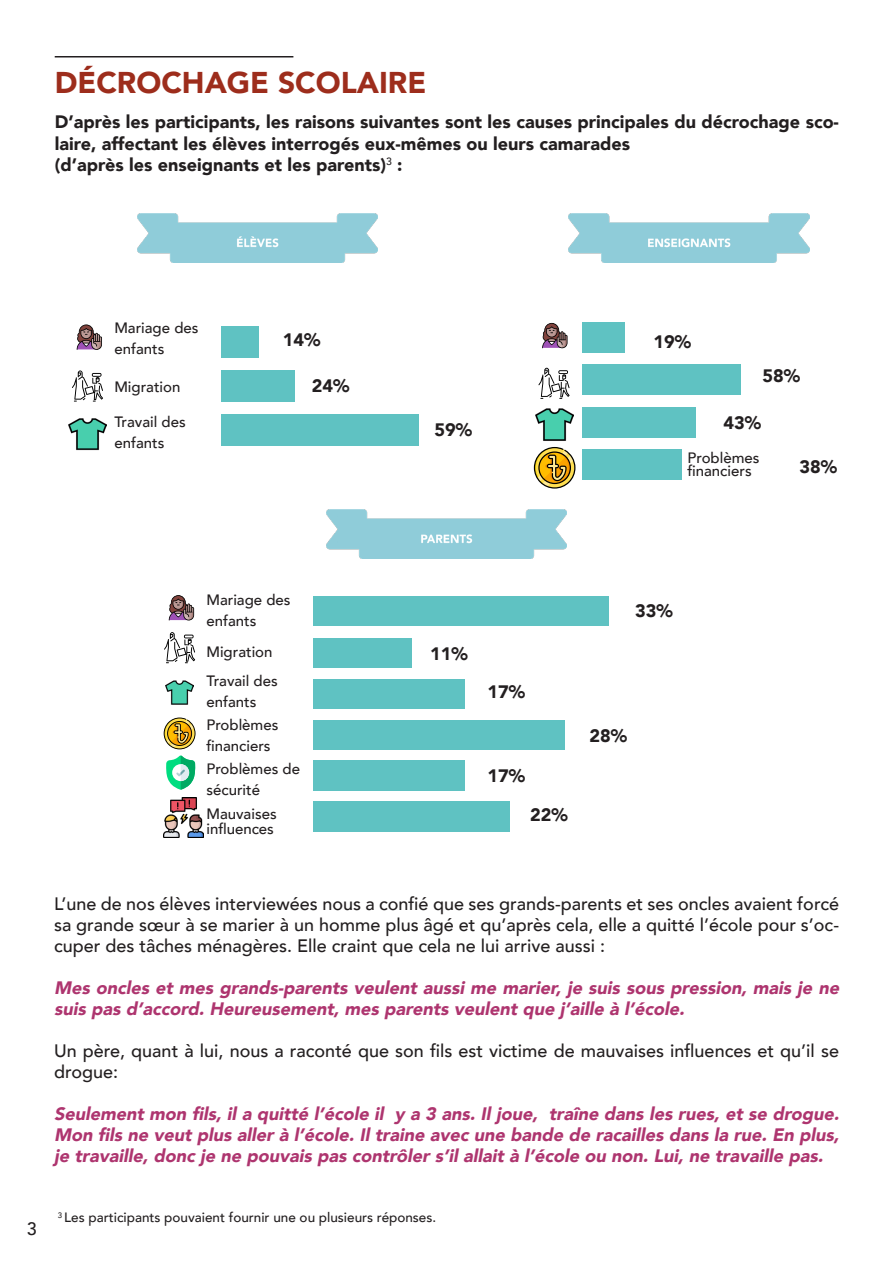
<style>
.page{position:relative;width:893px;height:1263px;background:#fff}
.page>*{position:absolute;margin:0;border:0;box-sizing:border-box;transform-origin:0 0}
.Sous-titres{font:900 30px "Avenir";color:#9d2d1c}
.t1{font:italic 900 18px/21px "Avenir";color:#ae356f}
.t2{font:500 18px/21px "Avenir";color:#231f20;text-align:justify}
.Body{font:900 18px/21.6px "Avenir";color:#231f20}
.t3{font:500 15px/21px "Avenir";color:#231f20}
.Note{font:500 13.5px "Avenir";color:#231f20}
</style>
<div class="page">
<div style="left:582px;top:323px;width:43px;height:30px;background:#5fc2c2"></div>
<div style="left:582px;top:365px;width:159px;height:30px;background:#5fc2c2"></div>
<div style="left:582px;top:407px;width:114px;height:30px;background:#5fc2c2"></div>
<div style="left:582px;top:450px;width:99px;height:30px;background:#5fc2c2"></div>
<div style="left:221px;top:326px;width:38px;height:32px;background:#5fc2c2"></div>
<div style="left:221px;top:370px;width:74px;height:32px;background:#5fc2c2"></div>
<div style="left:221px;top:414px;width:198px;height:32px;background:#5fc2c2"></div>
<hr style="left:55px;top:56px;width:238px;height:1px;background:#231f20">
<svg style="left:72px;top:370px;width:31px;height:32px"></svg>
<svg style="left:534px;top:447px;width:41px;height:42px"></svg>
<svg style="left:77px;top:324px;width:25px;height:26px"></svg>
<img style="left:68px;top:418px;width:38px;height:33px">
<svg style="left:542px;top:323px;width:25px;height:25px"></svg>
<svg style="left:538px;top:368px;width:32px;height:31px"></svg>
<img style="left:536px;top:408px;width:37px;height:33px">
<div style="left:313px;top:597px;width:296px;height:29px;background:#5fc2c2"></div>
<div style="left:313px;top:638px;width:99px;height:29px;background:#5fc2c2"></div>
<div style="left:313px;top:679px;width:152px;height:29px;background:#5fc2c2"></div>
<div style="left:313px;top:720px;width:251px;height:29px;background:#5fc2c2"></div>
<div style="left:313px;top:761px;width:152px;height:30px;background:#5fc2c2"></div>
<div style="left:313px;top:802px;width:197px;height:30px;background:#5fc2c2"></div>
<svg style="left:164px;top:632px;width:31px;height:31px"></svg>
<svg style="left:169px;top:595px;width:25px;height:25px"></svg>
<img style="left:165px;top:680px;width:28px;height:25px">
<svg style="left:164px;top:717px;width:32px;height:32px"></svg>
<svg style="left:166px;top:756px;width:29px;height:34px"></svg>
<img style="left:164px;top:798px;width:39px;height:40px">
<img style="left:137px;top:213px;width:240px;height:49px">
<img style="left:569px;top:213px;width:240px;height:49px">
<img style="left:326px;top:510px;width:241px;height:49px">
<p class="Sous-titres" style="left:55px;top:57px;width:373px">DÉCROCHAGE SCOLAIRE</p>
<p class="Body" style="left:55px;top:111px;width:786px">D’après les participants, les raisons suivantes sont les causes principales du décrochage sco&shy;laire, affectant les élèves interrogés eux-mêmes ou leurs camarades</p>
<p class="Body" style="left:55px;top:154px;width:349px">(d’après les enseignants et les parents)<sup>3</sup> :</p>
<p class="t3" style="left:114px;top:317px;width:86px">Mariage des enfants</p>
<p class="Body" style="left:283px;top:329px;width:39px">14%</p>
<p class="Body" style="left:653px;top:330px;width:39px">19%</p>
<p class="t3" style="left:114px;top:376px;width:68px">Migration</p>
<p class="Body" style="left:312px;top:374px;width:39px">24%</p>
<p class="Body" style="left:763px;top:365px;width:39px">58%</p>
<p class="t3" style="left:114px;top:411px;width:73px">Travail des enfants</p>
<p class="Body" style="left:434px;top:419px;width:39px">59%</p>
<p class="Body" style="left:724px;top:411px;width:39px">43%</p>
<p class="t3" style="left:687px;top:450px;width:73px;line-height:13.5px">Problèmes financiers</p>
<p class="Body" style="left:799px;top:455px;width:39px">38%</p>
<p class="t3" style="left:206px;top:588px;width:86px">Mariage des enfants</p>
<p class="t3" style="left:206px;top:640px;width:68px">Migration</p>
<p class="t3" style="left:206px;top:669px;width:73px">Travail des enfants</p>
<p class="t3" style="left:206px;top:713px;width:73px">Problèmes financiers</p>
<p class="t3" style="left:206px;top:757px;width:95px">Problèmes de sécurité</p>
<p class="t3" style="left:206px;top:802px;width:72px">Mauvaises</p>
<p class="t3" style="left:206px;top:817px;width:69px">influences</p>
<p class="Body" style="left:430px;top:642px;width:39px">11%</p>
<p class="Body" style="left:488px;top:681px;width:39px">17%</p>
<p class="Body" style="left:488px;top:764px;width:39px">17%</p>
<p class="Body" style="left:530px;top:803px;width:39px">22%</p>
<p class="Body" style="left:635px;top:599px;width:39px">33%</p>
<p class="Body" style="left:590px;top:724px;width:39px">28%</p>
<p class="t2" style="left:54px;top:892px;width:786px">L’une de nos élèves interviewées nous a confié que ses grands-parents et ses oncles avaient forcé sa grande sœur à se marier à un homme plus âgé et qu’après cela, elle a quitté l’école pour s’oc&shy;cuper des tâches ménagères. Elle craint que cela ne lui arrive aussi :</p>
<p class="t1" style="left:54px;top:977px;width:792px">Mesonclesetmesgrands-parentsveulentaussime marier,je suissouspression,maisje ne suispasd’accord.Heureusement,mesparentsveulentque j ’aille àl’école.</p>
<p class="t2" style="left:54px;top:1039px;width:786px">Un père, quant à lui, nous a raconté que son fils est victime de mauvaises influences et qu’il se drogue:</p>
<p class="t1" style="left:54px;top:1103px;width:792px;text-align:justify">Seulementmon fils,ilaquitté l’école il y a3 ans.Iljoue, traîne danslesrues,etse drogue.<br>Mon filsne veutplusalleràl’école.Iltraine avecune bande de racaillesdanslarue.En plus, je travaille,doncje ne pouvaispascontrôlers’ilallaitàl’école ou non.Lui,ne travaille pas.</p>
<p class="t2" style="left:27px;top:1217px;width:12px">3</p>
<p class="Note" style="left:58px;top:1206px;width:380px"><sup>3</sup> Les participants pouvaient fournir une ou plusieurs réponses.</p>
</div>
